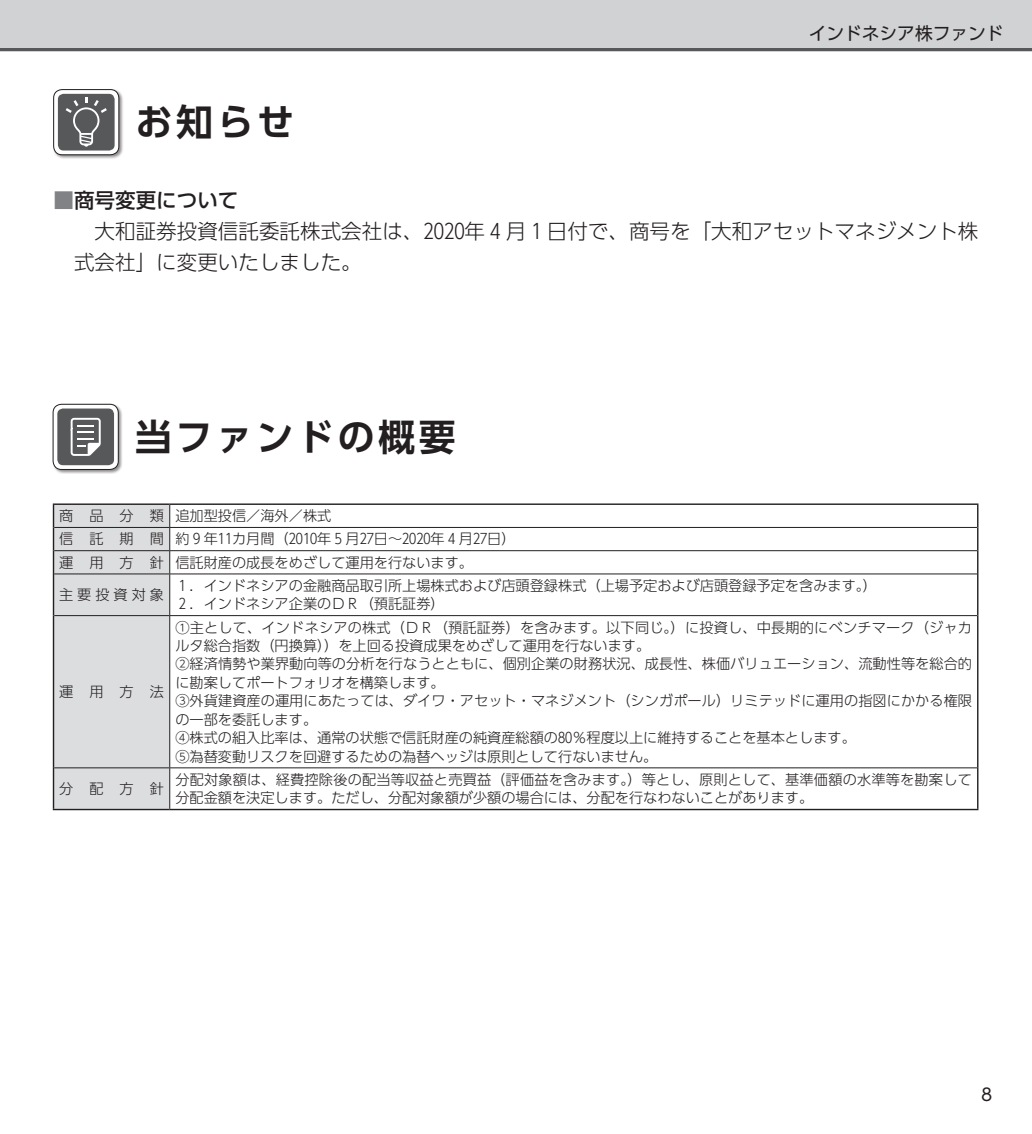
<style>
.page{position:relative;width:1032px;height:1134px;background:#fff}
.page>*{position:absolute;margin:0;border:0;box-sizing:border-box;transform-origin:0 0}
.t1{font:700 36.8px "UD Shin Go Pro De";letter-spacing:.1em;color:#231f20}
.t2{font:300 20.6px "UD Shin Go Pro";color:#231f20}
.t3{font:500 20.6px "UD Shin Go Pro";color:#231f20}
.t4{font:17.8px "UD Shin Go Pro";color:#231f20}
.t5{font:17px "UD Shin Go Pro";color:#231f20}
.t6{font:300 14.2px/18.4px "UD Shin Go Pro";color:#231f20}
.s1{color:#808285}
</style>
<div class="page">
<div style="left:0;top:0;width:1032px;height:51px;background:#d1d2d4"></div>
<hr style="left:0;top:48px;width:1032px;height:3px;background:#57585a">
<hr style="left:170px;top:527px;width:807px;height:1px;background:#231f20">
<hr style="left:170px;top:550px;width:807px;height:1px;background:#231f20">
<hr style="left:170px;top:574px;width:807px;height:1px;background:#231f20">
<hr style="left:170px;top:615px;width:807px;height:1px;background:#231f20">
<hr style="left:170px;top:767px;width:807px;height:1px;background:#231f20">
<hr style="left:53px;top:503px;width:117px;height:2px;background:#231f20">
<div style="left:53px;top:504px;width:117px;height:305px;background:#dcdddf"></div>
<hr style="left:53px;top:574px;width:1px;height:42px;background:#231f20">
<hr style="left:53px;top:616px;width:1px;height:152px;background:#231f20">
<hr style="left:53px;top:768px;width:1px;height:41px;background:#231f20">
<hr style="left:170px;top:503px;width:808px;height:2px;background:#231f20">
<svg style="left:977px;top:505px;width:1px;height:69px"></svg>
<hr style="left:977px;top:574px;width:1px;height:42px;background:#231f20">
<hr style="left:977px;top:616px;width:1px;height:152px;background:#231f20">
<hr style="left:977px;top:768px;width:1px;height:41px;background:#231f20">
<hr style="left:53px;top:809px;width:117px;height:1px;background:#231f20">
<hr style="left:170px;top:809px;width:808px;height:1px;background:#231f20">
<div style="left:53px;top:404px;width:70px;height:70px;background:#231f20;opacity:.5"></div>
<div style="left:53px;top:404px;width:65px;height:65px;background:#fff;border-radius:9px"></div>
<div style="left:53px;top:404px;width:66px;height:66px;border:1px solid #231f20;border-radius:9px"></div>
<div style="left:57px;top:408px;width:57px;height:57px;background:#57585a;border-radius:6px"></div>
<svg style="left:71px;top:418px;width:30px;height:38px"></svg>
<div style="left:53px;top:89px;width:71px;height:71px;background:#231f20;opacity:.5"></div>
<svg style="left:54px;top:90px;width:65px;height:65px"></svg>
<div style="left:53px;top:89px;width:66px;height:66px;border:1px solid #231f20;border-radius:9px"></div>
<div style="left:58px;top:94px;width:57px;height:57px;background:#57585a;border-radius:6px"></div>
<svg style="left:66px;top:98px;width:41px;height:49px"></svg>
<h1 class="t1" style="left:136px;top:92px;width:160px">お知らせ</h1>
<p class="t4" style="left:809px;top:19px;width:196px">インドネシア株ファンド</p>
<h2 class="t3" style="left:54px;top:183px;width:186px"><span class="s1">■</span>商号変更について</h2>
<h2 class="t2" style="left:95px;top:214px;width:885px">大和証券投資信託委託株式会社は、2020年 4 月 1 日付で、商号を「大和アセットマネジメント株</h2>
<h2 class="t2" style="left:74px;top:246px;width:289px">式会社」に変更いたしました。</h2>
<h1 class="t1" style="left:135px;top:407px;width:322px">当ファンドの概要</h1>
<p class="t6" style="left:59px;top:504px;width:458px;line-height:23.2px">商 品 分 類 追加型投信／海外／株式<br>信 託 期 間 約 9 年11カ月間（2010年 5 月27日～2020年 4 月27日）運 用 方 針 信託財産の成長をめざして運用を行ないます。</p>
<p class="t6" style="left:59px;top:585px;width:106px">主要投資対象</p>
<p class="t6" style="left:179px;top:576px;width:700px">1 ．インドネシアの金融商品取引所上場株式および店頭登録株式（上場予定および店頭登録予定を含みます。）<br>2 ．インドネシア企業のＤＲ（預託証券）</p>
<p class="t6" style="left:59px;top:682px;width:106px">運用方法</p>
<p class="t6" style="left:175px;top:617px;width:798px">①主として、インドネシアの株式（ＤＲ（預託証券）を含みます。以下同じ。）に投資し、中長期的にベンチマーク（ジャカルタ総合指数（円換算））を上回る投資成果をめざして運用を行ないます。<br>②経済情勢や業界動向等の分析を行なうとともに、個別企業の財務状況、成長性、株価バリュエーション、流動性等を総合的に勘案してポートフォリオを構築します。<br>③外貨建資産の運用にあたっては、ダイワ・アセット・マネジメント（シンガポール）リミテッドに運用の指図にかかる権限の一部を委託します。<br>④株式の組入比率は、通常の状態で信託財産の純資産総額の80％程度以上に維持することを基本とします。<br>⑤為替変動リスクを回避するための為替ヘッジは原則として行ないません。</p>
<p class="t6" style="left:59px;top:779px;width:106px">分配方針</p>
<p class="t6" style="left:175px;top:770px;width:798px">分配対象額は、経費控除後の配当等収益と売買益（評価益を含みます。）等とし、原則として、基準価額の水準等を勘案して分配金額を決定します。ただし、分配対象額が少額の場合には、分配を行なわないことがあります。</p>
<p class="t5" style="left:981px;top:1081px;width:13px">8</p>
</div>
